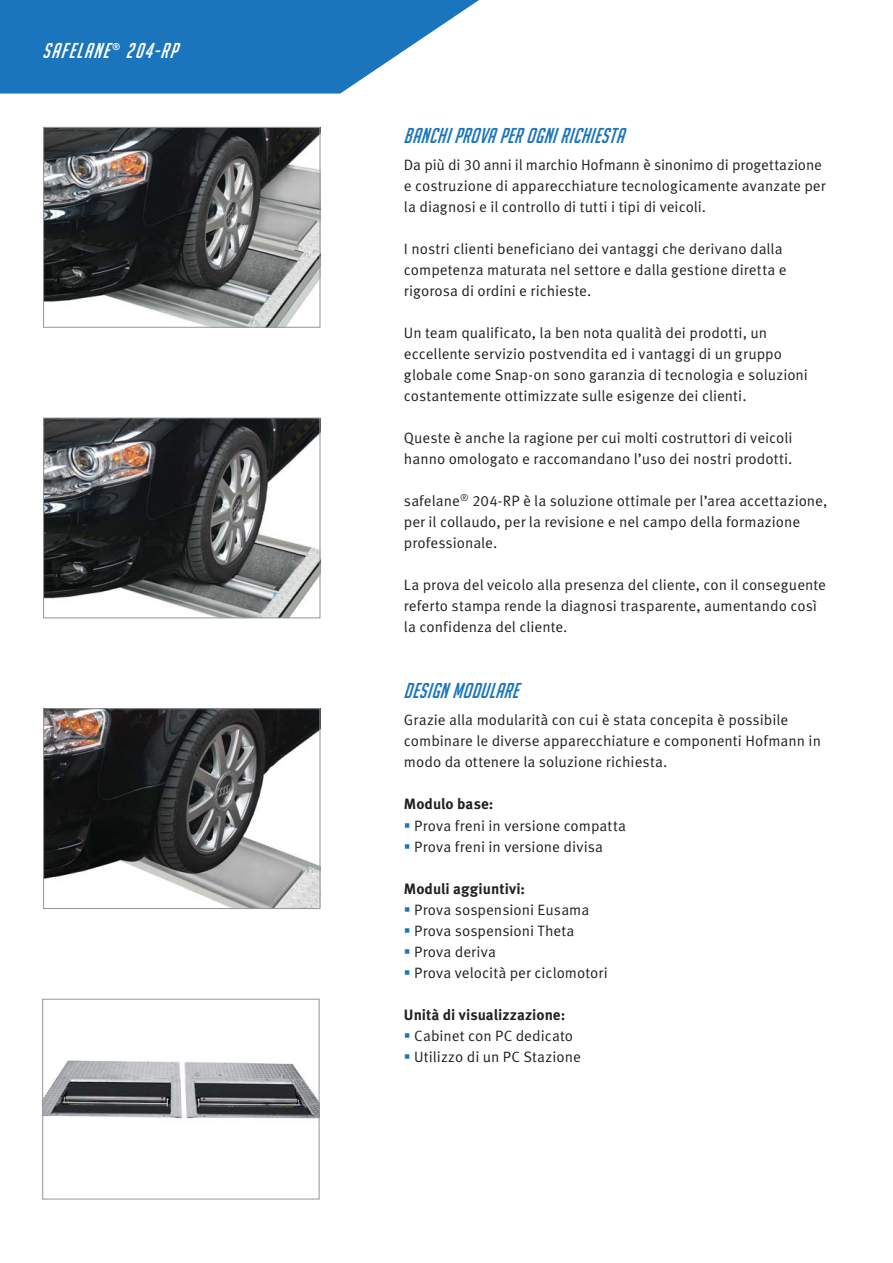
<style>
.page{position:relative;width:893px;height:1263px;background:#fff}
.page>*{position:absolute;margin:0;border:0;box-sizing:border-box;transform-origin:0 0}
.t1{font:italic 21px "Big Noodle Titling";letter-spacing:.025em;color:#1b75bc}
.t2{font:italic 21px "Big Noodle Titling";color:#fff}
.t3{font:15px/21px "Meta Pro";color:#231f20}
.t4{font:700 15px "Meta Pro";letter-spacing:.005em;color:#231f20}
.s1{color:#1b75bc}
</style>
<div class="page">
<svg style="left:0;top:0;width:479px;height:94px;background:#3c89c5"></svg>
<img style="left:45px;top:420px;width:273px;height:196px">
<div style="left:43px;top:418px;width:277px;height:200px;border:1px solid #939598"></div>
<img style="left:45px;top:710px;width:273px;height:197px">
<div style="left:43px;top:708px;width:277px;height:201px;border:1px solid #939598"></div>
<img style="left:45px;top:129px;width:273px;height:196px">
<div style="left:43px;top:127px;width:277px;height:200px;border:1px solid #939598"></div>
<img style="left:45px;top:1060px;width:272px;height:59px">
<div style="left:43px;top:999px;width:276px;height:200px;border:1px solid #939598"></div>
<h1 class="t2" style="left:43px;top:38px;width:140px">SAFELANE<sup>®</sup> 204 -RP</h1>
<h1 class="t1" style="left:404px;top:123px;width:225px">BANCHIPROVA PER OGNIRICHIESTA</h1>
<p class="t3" style="left:404px;top:156px;width:423px">Da più di 30 anni il marchio Hofmann è sinonimo di progettazione e costruzione di apparecchiature tecnologicamente avanzate per la diagnosi e il controllo di tutti i tipi di veicoli.</p>
<p class="t3" style="left:404px;top:240px;width:384px">I nostri clienti beneficiano dei vantaggi che derivano dalla competenza maturata nel settore e dalla gestione diretta e rigorosa di ordini e richieste.</p>
<p class="t3" style="left:404px;top:324px;width:405px">Un team qualificato, la ben nota qualità dei prodotti, un eccellente servizio postvendita ed i vantaggi di un gruppo globale come Snap-on sono garanzia di tecnologia e soluzioni costantemente ottimizzate sulle esigenze dei clienti.</p>
<p class="t3" style="left:404px;top:429px;width:390px">Queste è anche la ragione per cui molti costruttori di veicoli hanno omologato e raccomandano l’uso dei nostri prodotti.</p>
<p class="t3" style="left:404px;top:492px;width:425px">safelane<sup>®</sup> 204-RP è la soluzione ottimale per l’area accettazione, per il collaudo, per la revisione e nel campo della formazione professionale.</p>
<p class="t3" style="left:404px;top:576px;width:424px">La prova del veicolo alla presenza del cliente, con il conseguente referto stampa rende la diagnosi trasparente, aumentando così la confidenza del cliente.</p>
<h1 class="t1" style="left:404px;top:678px;width:116px">DESIGN MODULARE</h1>
<p class="t3" style="left:404px;top:711px;width:419px">Grazie alla modularità con cui è stata concepita è possibile combinare le diverse apparecchiature e componenti Hofmann in modo da ottenere la soluzione richiesta.</p>
<p class="t4" style="left:404px;top:799px;width:91px">Modulo base:</p>
<p class="t3" style="left:404px;top:816px;width:224px"><span class="s1">▪</span> Prova freni in versione compatta</p>
<p class="t3" style="left:404px;top:837px;width:201px"><span class="s1">▪</span> Prova freni in versione divisa</p>
<p class="t4" style="left:404px;top:883px;width:123px">Moduli aggiuntivi:</p>
<p class="t3" style="left:404px;top:900px;width:187px"><span class="s1">▪</span> Prova sospensioni Eusama</p>
<p class="t3" style="left:404px;top:921px;width:172px"><span class="s1">▪</span> Prova sospensioni Theta</p>
<p class="t3" style="left:404px;top:942px;width:94px"><span class="s1">▪</span> Prova deriva</p>
<p class="t3" style="left:404px;top:963px;width:205px"><span class="s1">▪</span> Prova velocità per ciclomotori</p>
<p class="t4" style="left:404px;top:1009px;width:163px">Unità di visualizzazione:</p>
<p class="t3" style="left:404px;top:1026px;width:171px"><span class="s1">▪</span> Cabinet con PC dedicato</p>
<p class="t3" style="left:404px;top:1047px;width:178px"><span class="s1">▪</span> Utilizzo di un PC Stazione</p>
</div>
